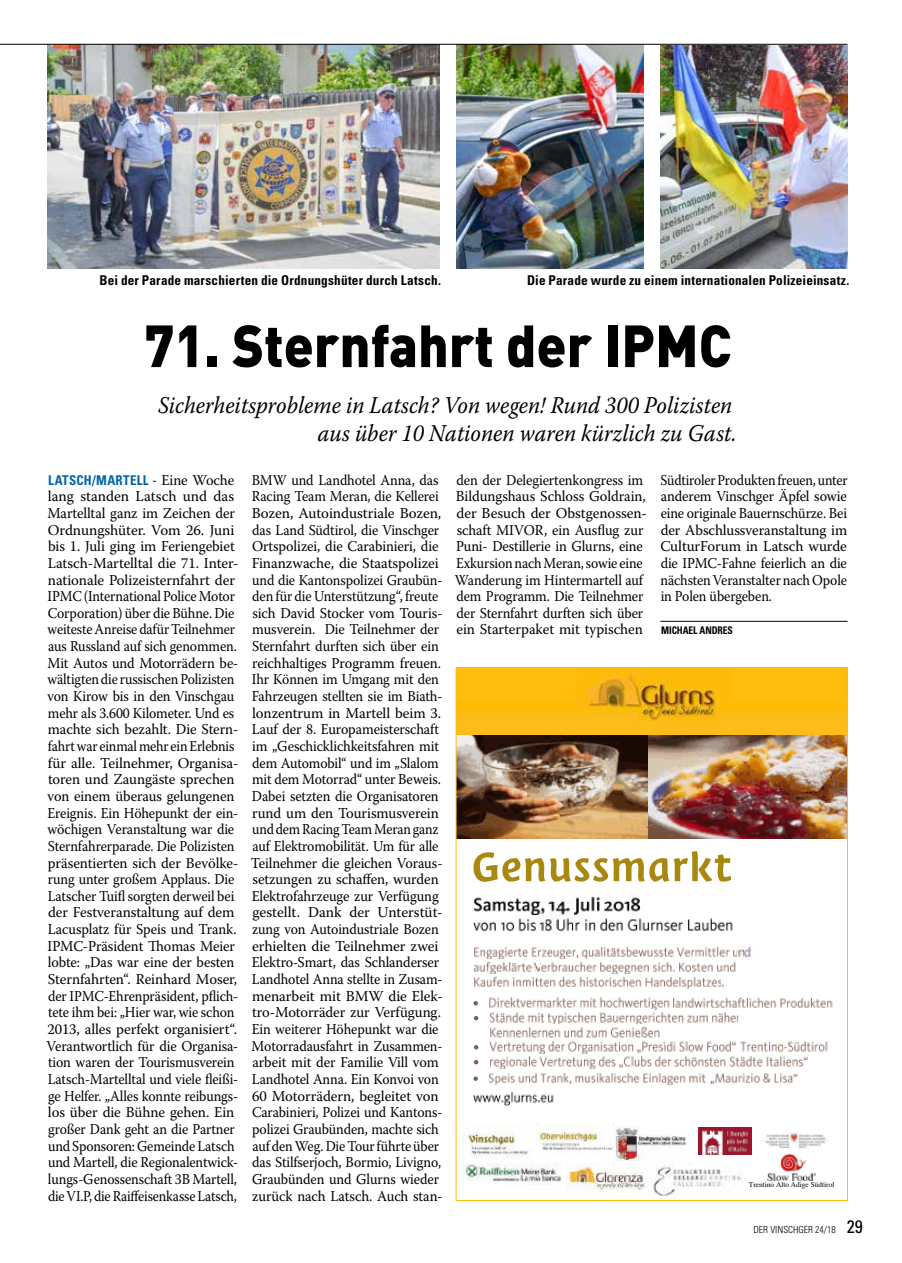
<style>
.page{position:relative;width:902px;height:1263px;background:#fff}
.page>*{position:absolute;margin:0;border:0;box-sizing:border-box;transform-origin:0 0}
.t1{font:900 58.5px "DIN";color:#000;scale:.92 1}
.t2{font:italic 24px/28.5px "Warnock Pro";color:#000;text-align:right;scale:.92 1}
.t3{font:15px/16.6px "Warnock Pro";letter-spacing:-.01em;color:#000}
.t4{font:15px/16.6px "Warnock Pro";letter-spacing:-.01em;color:#000;scale:.92 1}
.t5{font:15px/16.6px "Warnock Pro";letter-spacing:-.01em;color:#000;scale:.93 1}
.t6{font:15px/16.6px "Warnock Pro";letter-spacing:-.01em;color:#000;text-align:justify;scale:.9 1}
.t7{font:700 condensed 13.5px "Univers LT Std";letter-spacing:.015em;color:#000}
.t8{font:700 condensed 13.5px "Univers LT Std";letter-spacing:.03em;color:#0064ad;scale:.96 1}
.t9{font:700 condensed 10.5px "Univers LT Std";letter-spacing:-.01em;color:#000;scale:.92 1}
.t10{font:300 condensed 9.75px "Univers LT Std";color:#000}
.t11{font:7.35px "Times";color:#000}
.s1{font-family:"Warnock Pro";font-weight:400;font-stretch:normal;font-size:15px;color:#000}
.s2{font-family:"Univers";font-weight:400;font-size:18px}
</style>
<div class="page">
<hr style="left:660px;top:621px;width:187px;height:1px;background:#000">
<img style="left:48px;top:45px;width:391px;height:223px">
<img style="left:660px;top:45px;width:187px;height:223px">
<img style="left:456px;top:45px;width:187px;height:223px">
<hr style="left:0;top:44px;width:847px;height:1px;background:#000">
<svg style="left:473px;top:851px;width:258px;height:31px"></svg>
<img style="left:474px;top:896px;width:167px;height:20px">
<img style="left:630px;top:894px;width:9px;height:22px">
<img style="left:473px;top:918px;width:107px;height:14px">
<img style="left:585px;top:918px;width:148px;height:14px">
<img style="left:473px;top:1091px;width:81px;height:14px">
<img style="left:457px;top:750px;width:388px;height:88px">
<img style="left:474px;top:944px;width:277px;height:15px">
<img style="left:737px;top:944px;width:6px;height:15px">
<img style="left:473px;top:961px;width:263px;height:13px">
<img style="left:534px;top:959px;width:5px;height:15px">
<img style="left:474px;top:976px;width:247px;height:13px">
<svg style="left:473px;top:1001px;width:5px;height:4px"></svg>
<img style="left:489px;top:997px;width:181px;height:13px">
<img style="left:673px;top:997px;width:160px;height:11px">
<svg style="left:474px;top:1016px;width:4px;height:4px"></svg>
<img style="left:489px;top:1012px;width:249px;height:12px">
<img style="left:490px;top:1026px;width:170px;height:12px">
<svg style="left:474px;top:1045px;width:4px;height:4px"></svg>
<img style="left:489px;top:1041px;width:138px;height:13px">
<img style="left:632px;top:1041px;width:105px;height:13px">
<img style="left:627px;top:1039px;width:5px;height:14px">
<img style="left:740px;top:1041px;width:37px;height:11px">
<img style="left:777px;top:1041px;width:51px;height:12px">
<svg style="left:790px;top:1041px;width:1px;height:12px"></svg>
<img style="left:787px;top:1041px;width:3px;height:12px">
<svg style="left:474px;top:1060px;width:4px;height:4px"></svg>
<img style="left:490px;top:1056px;width:236px;height:13px">
<img style="left:730px;top:1056px;width:78px;height:11px">
<svg style="left:473px;top:1076px;width:5px;height:5px"></svg>
<img style="left:489px;top:1073px;width:197px;height:12px">
<img style="left:690px;top:1073px;width:16px;height:10px">
<svg style="left:688px;top:1072px;width:2px;height:11px"></svg>
<img style="left:710px;top:1073px;width:88px;height:11px">
<img style="left:457px;top:669px;width:388px;height:81px">
<div style="left:456px;top:721px;width:391px;height:14px;background:#fcbd1b"></div>
<div style="left:456px;top:714px;width:182px;height:14px;background:#fcbd1b"></div>
<div style="left:716px;top:714px;width:131px;height:14px;background:#fcbd1b"></div>
<img style="left:767px;top:1153px;width:48px;height:28px">
<img style="left:462px;top:1124px;width:67px;height:35px">
<img style="left:536px;top:1124px;width:82px;height:27px">
<img style="left:614px;top:1127px;width:72px;height:33px">
<img style="left:464px;top:1164px;width:98px;height:19px">
<img style="left:765px;top:1133px;width:63px;height:16px">
<img style="left:566px;top:1163px;width:80px;height:28px">
<img style="left:653px;top:1165px;width:89px;height:31px">
<img style="left:698px;top:1127px;width:53px;height:27px">
<p class="t7" style="left:99px;top:272px;width:343px">Bei der Parade marschierten die Ordnungshüter durch Latsch.</p>
<p class="t7" style="left:527px;top:272px;width:324px">Die Parade wurde zu einem internationalen Polizeieinsatz.</p>
<h1 class="t1" style="left:144px;top:307px;width:639px">71. Sternfahrt der IPMC</h1>
<h2 class="t2" style="left:158px;top:390px;width:630px">Sicherheitsprobleme in Latsch? Von wegen! Rund 300 Polizisten aus über 10 Nationen waren kürzlich zu Gast.</h2>
<p class="t8" style="left:48px;top:471px;width:195px">LATSCH/MARTELL - <span class="s1">Eine Woche</span></p>
<p class="t3" style="left:47px;top:488px;width:193px">lang standen Latsch und das<br>Martelltal ganz im Zeichen der<br>Ordnungshüter. Vom 26. Juni bis 1. Juli ging im Feriengebiet<br>Latsch-Martelltal die 71. Inter&shy;nationale Polizeisternfahrt der<br>IPMC (International Police Motor<br>Corporation) über die Bühne. Die weiteste Anreise dafür Teilnehmer aus Russland auf sich genommen.<br>Mit Autos und Motorrädern be&shy;wältigten die russischen Polizisten von Kirow bis in den Vinschgau mehr als 3.600 Kilometer. Und es machte sich bezahlt. Die Stern&shy;fahrt war einmal mehr ein Erlebnis für alle. Teilnehmer, Organisa&shy;toren und Zaungäste sprechen von einem überaus gelungenen<br>Ereignis. Ein Höhepunkt der ein&shy;wöchigen Veranstaltung war die<br>Sternfahrerparade. Die Polizisten präsentierten sich der Bevölke&shy;rung unter großem Applaus. Die<br>Latscher Tuifl sorgten derweil bei der Festveranstaltung auf dem<br>Lacusplatz für Speis und Trank.<br>IPMC-Präsident Thomas Meier lobte: „Das war eine der besten<br>Sternfahrten“. Reinhard Moser, der IPMC-Ehrenpräsident, pflich&shy;tete ihm bei: „Hier war, wie schon<br>2013, alles perfekt organisiert“.<br>Verantwortlich für die Organisa&shy;tion waren der Tourismusverein<br>Latsch-Martelltal und viele fleißi&shy;ge Helfer. „Alles konnte reibungs&shy;los über die Bühne gehen. Ein großer Dank geht an die Partner und Sponsoren: Gemeinde Latsch und Martell, die Regionalentwick&shy;lungs-Genossenschaft 3B Martell, die VI.P, die Raiffeisenkasse Latsch,</p>
<p class="t4" style="left:251px;top:471px;width:210px">BMW und Landhotel Anna, das<br>Racing Team Meran, die Kellerei<br>Bozen, Autoindustriale Bozen, das Land Südtirol, die Vinschger<br>Ortspolizei, die Carabinieri, die<br>Finanzwache, die Staatspolizei und die Kantonspolizei Graubün&shy;den für die Unterstützung“, freute sich David Stocker vom Touris&shy;musverein. Die Teilnehmer der<br>Sternfahrt durften sich über ein reichhaltiges Programm freuen.<br>Ihr Können im Umgang mit den<br>Fahrzeugen stellten sie im Biath&shy;lonzentrum in Martell beim 3.<br>Lauf der 8. Europameisterschaft im „Geschicklichkeitsfahren mit dem Automobil“ und im „Slalom mit dem Motorrad“ unter Beweis.<br>Dabei setzten die Organisatoren rund um den Tourismusverein und dem Racing Team Meran ganz auf Elektromobilität. Um für alle<br>Teilnehmer die gleichen Voraus&shy;setzungen zu schaffen, wurden<br>Elektrofahrzeuge zur Verfügung gestellt. Dank der Unterstüt&shy;zung von Autoindustriale Bozen erhielten die Teilnehmer zwei<br>Elektro-Smart, das Schlanderser<br>Landhotel Anna stellte in Zusam&shy;menarbeit mit BMW die Elek&shy;tro-Motorräder zur Verfügung.<br>Ein weiterer Höhepunkt war die<br>Motorradausfahrt in Zusammen&shy;arbeit mit der Familie Vill vom<br>Landhotel Anna. Ein Konvoi von<br>60 Motorrädern, begleitet von<br>Carabinieri, Polizei und Kantons&shy;polizei Graubünden, machte sich auf den Weg. Die Tour führte über das Stilfserjoch, Bormio, Livigno,<br>Graubünden und Glurns wieder zurück nach Latsch. Auch stan-</p>
<p class="t5" style="left:455px;top:471px;width:208px">den der Delegiertenkongress im<br>Bildungshaus Schloss Goldrain, der Besuch der Obstgenossen&shy;schaft MIVOR, ein Ausflug zur<br>Puni- Destillerie in Glurns, eine<br>Exkursion nach Meran, sowie eine<br>Wanderung im Hintermartell auf dem Programm. Die Teilnehmer der Sternfahrt durften sich über ein Starterpaket mit typischen</p>
<p class="t6" style="left:660px;top:471px;width:209px">Südtiroler Produkten freuen, unter anderem Vinschger Äpfel sowie eine originale Bauernschürze. Bei der Abschlussveranstaltung im CulturForum in Latsch wurde die IPMC-Fahne feierlich an die nächsten Veranstalter nach Opole in Polen übergeben.</p>
<p class="t9" style="left:661px;top:624px;width:79px">MICHAEL ANDRES</p>
<p class="t11" style="left:748px;top:1178px;width:87px">Trentino Alto Adige Südtirol</p>
<p class="t10" style="left:753px;top:1223px;width:111px">DER VINSCHGER 24/18 <span class="s2">29</span></p>
</div>
